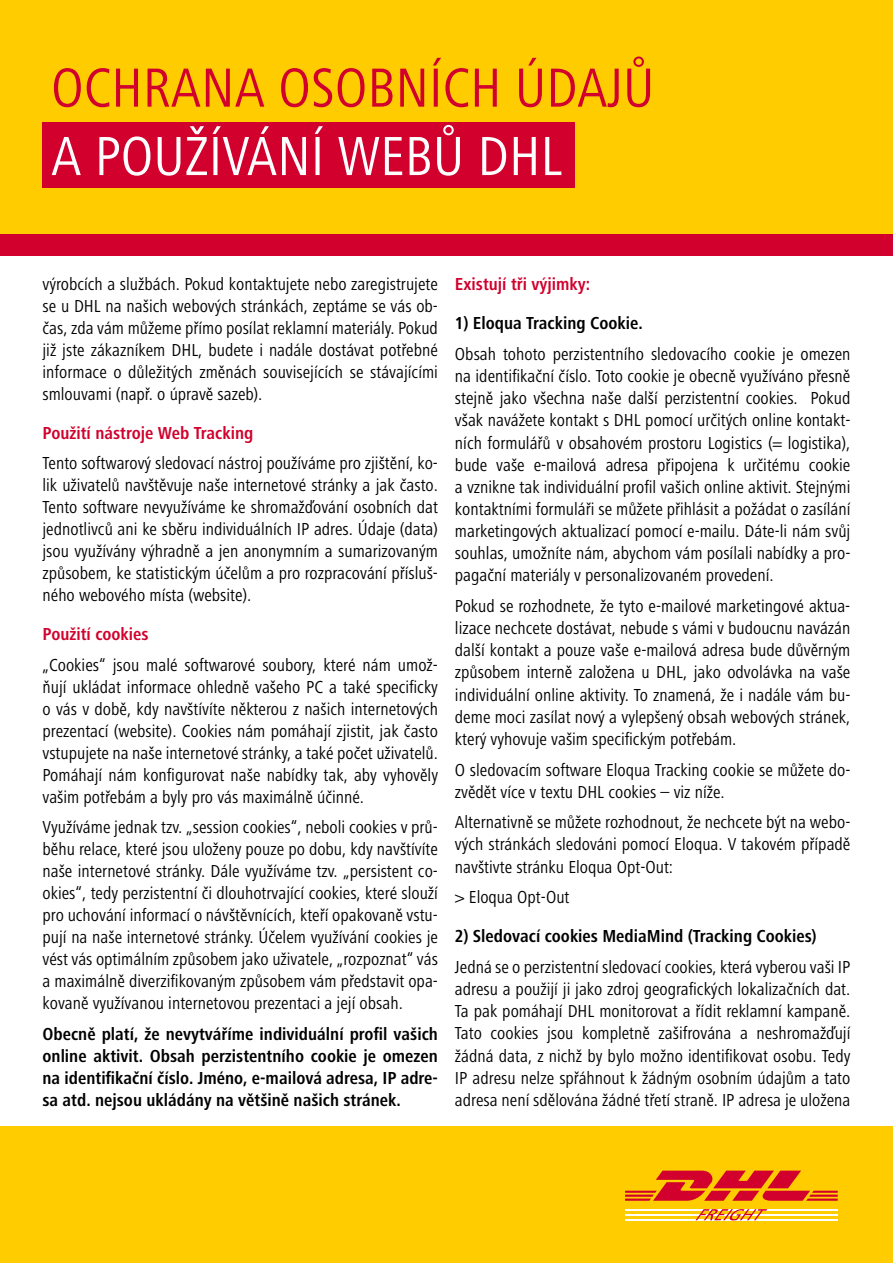
<style>
.page{position:relative;width:893px;height:1263px;background:#fff}
.page>*{position:absolute;margin:0;border:0;box-sizing:border-box;transform-origin:0 0}
.t1{font:condensed 57px "Frutiger Next LTCE";color:#d1002d}
.t2{font:condensed 57px "Frutiger Next LTCE";color:#fff}
.t3{font:condensed 18px/22px "Frutiger Next LTCE";color:#000;text-align:justify}
.t4{font:700 condensed 18px/22px "Frutiger Next LTCE";color:#000;text-align:justify}
.t5{font:700 condensed 18px "Frutiger Next LTCE";color:#d1002d}
</style>
<div class="page">
<div style="left:0;top:0;width:893px;height:242px;background:#fc0"></div>
<div style="left:0;top:1127px;width:893px;height:136px;background:#fc0"></div>
<div style="left:0;top:234px;width:893px;height:21px;background:#d1002d"></div>
<svg style="left:625px;top:1170px;width:213px;height:31px"></svg>
<hr style="left:625px;top:1219px;width:213px;height:1px;background:#fff">
<hr style="left:625px;top:1209px;width:213px;height:1px;background:#fff">
<hr style="left:625px;top:1214px;width:213px;height:1px;background:#fff">
<svg style="left:695px;top:1209px;width:72px;height:11px"></svg>
<div style="left:43px;top:122px;width:532px;height:66px;background:#d1002d"></div>
<h1 class="t1" style="left:51px;top:56px;width:605px">OCHRANA OSOBNÍCH ÚDAJŮ</h1>
<h1 class="t2" style="left:51px;top:124px;width:513px">A POUŽÍVÁNÍ WEBŮ DHL</h1>
<p class="t3" style="left:43px;top:273px;width:397px">výrobcích a službách. Pokud kontaktujete nebo zaregistrujete se u DHL na našich webových stránkách, zeptáme se vás ob&shy;čas, zda vám můžeme přímo posílat reklamní materiály. Pokud již jste zákazníkem DHL, budete i nadále dostávat potřebné informace o důležitých změnách souvisejících se stávajícími smlouvami (např. o úpravě sazeb).</p>
<p class="t5" style="left:43px;top:423px;width:212px">Použití nástroje Web Tracking</p>
<p class="t3" style="left:43px;top:453px;width:397px">Tento softwarový sledovací nástroj používáme pro zjištění, ko&shy;lik uživatelů navštěvuje naše internetové stránky a jak často.<br>Tento software nevyužíváme ke shromažďování osobních dat jednotlivců ani ke sběru individuálních IP adres. Údaje (data) jsou využívány výhradně a jen anonymním a sumarizovaným způsobem, ke statistickým účelům a pro rozpracování přísluš&shy;ného webového místa (website).</p>
<p class="t5" style="left:43px;top:624px;width:108px">Použití cookies</p>
<p class="t3" style="left:43px;top:654px;width:397px">„Cookies“ jsou malé softwarové soubory, které nám umož&shy;ňují ukládat informace ohledně vašeho PC a také specificky o vás v době, kdy navštívíte některou z našich internetových prezentací (website). Cookies nám pomáhají zjistit, jak často vstupujete na naše internetové stránky, a také počet uživatelů.<br>Pomáhají nám konfigurovat naše nabídky tak, aby vyhověly vašim potřebám a byly pro vás maximálně účinné.</p>
<p class="t3" style="left:43px;top:816px;width:397px">Využíváme jednak tzv. „session cookies“, neboli cookies v prů&shy;běhu relace, které jsou uloženy pouze po dobu, kdy navštívíte naše internetové stránky. Dále využíváme tzv. „persistent co&shy;okies“, tedy perzistentní či dlouhotrvající cookies, které slouží pro uchování informací o návštěvnících, kteří opakovaně vstu&shy;pují na naše internetové stránky. Účelem využívání cookies je vést vás optimálním způsobem jako uživatele, „rozpoznat“ vás a maximálně diverzifikovaným způsobem vám představit opa&shy;kovaně využívanou internetovou prezentaci a její obsah.</p>
<p class="t4" style="left:43px;top:1023px;width:397px">Obecně platí, že nevytváříme individuální profil vašich online aktivit. Obsah perzistentního cookie je omezen na identifikační číslo. Jméno, e-mailová adresa, IP adre&shy;sa atd. nejsou ukládány na většině našich stránek.</p>
<p class="t5" style="left:455px;top:274px;width:137px">Existují tři výjimky:</p>
<p class="t4" style="left:455px;top:312px;width:189px">1) Eloqua Tracking Cookie.</p>
<p class="t3" style="left:455px;top:343px;width:397px">Obsah tohoto perzistentního sledovacího cookie je omezen na identifikační číslo. Toto cookie je obecně využíváno přesně stejně jako všechna naše další perzistentní cookies. Pokud však navážete kontakt s DHL pomocí určitých online kontakt&shy;ních formulářů v obsahovém prostoru Logistics (= logistika), bude vaše e-mailová adresa připojena k určitému cookie a vznikne tak individuální profil vašich online aktivit. Stejnými kontaktními formuláři se můžete přihlásit a požádat o zasílání marketingových aktualizací pomocí e-mailu. Dáte-li nám svůj souhlas, umožníte nám, abychom vám posílali nabídky a pro&shy;pagační materiály v personalizovaném provedení.</p>
<p class="t3" style="left:455px;top:595px;width:397px">Pokud se rozhodnete, že tyto e-mailové marketingové aktua&shy;lizace nechcete dostávat, nebude s vámi v budoucnu navázán další kontakt a pouze vaše e-mailová adresa bude důvěrným způsobem interně založena u DHL, jako odvolávka na vaše individuální online aktivity. To znamená, že i nadále vám bu&shy;deme moci zasílat nový a vylepšený obsah webových stránek, který vyhovuje vašim specifickým potřebám.</p>
<p class="t3" style="left:455px;top:759px;width:397px">O sledovacím software Eloqua Tracking cookie se můžete do&shy;zvědět více v textu DHL cookies – viz níže.</p>
<p class="t3" style="left:455px;top:811px;width:397px">Alternativně se můžete rozhodnout, že nechcete být na webo&shy;vých stránkách sledováni pomocí Eloqua. V takovém případě navštivte stránku Eloqua Opt-Out:</p>
<p class="t3" style="left:455px;top:886px;width:116px">&gt; Eloqua Opt-Out</p>
<p class="t4" style="left:455px;top:925px;width:363px">2) Sledovací cookies MediaMind (Tracking Cookies)</p>
<p class="t3" style="left:455px;top:956px;width:397px">Jedná se o perzistentní sledovací cookies, která vyberou vaši IP adresu a použijí ji jako zdroj geografických lokalizačních dat.<br>Ta pak pomáhají DHL monitorovat a řídit reklamní kampaně.<br>Tato cookies jsou kompletně zašifrována a neshromažďují žádná data, z nichž by bylo možno identifikovat osobu. Tedy IP adresu nelze spřáhnout k žádným osobním údajům a tato adresa není sdělována žádné třetí straně. IP adresa je uložena</p>
</div>
